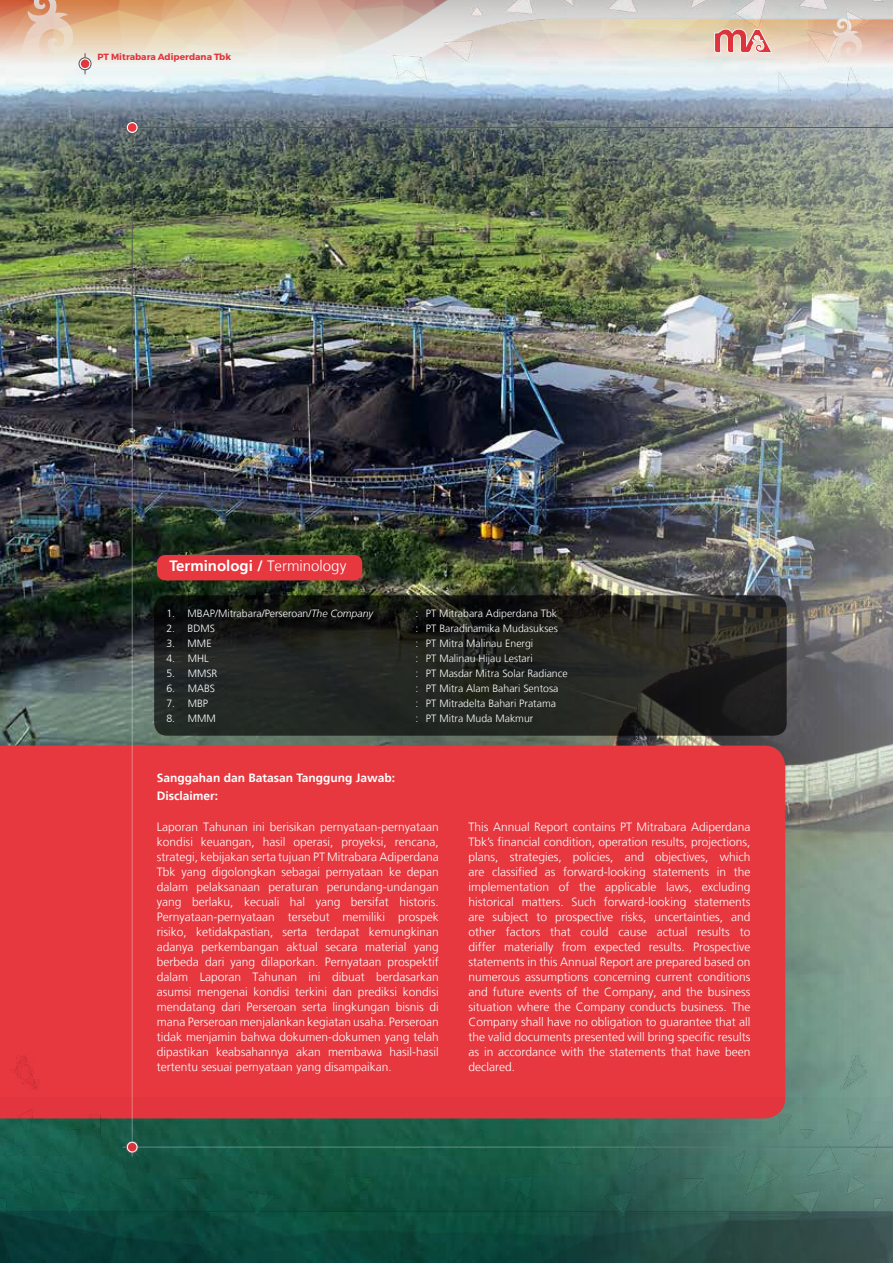
<style>
.page{position:relative;width:893px;height:1263px;background:#fff}
.page>*{position:absolute;margin:0;border:0;box-sizing:border-box;transform-origin:0 0}
.t1{font:700 15px "Frutiger LT";color:#fff}
.t2{font:300 12px/15px "Frutiger LT";color:#fff;text-align:justify}
.t3{font:700 12px/18px "Frutiger LT";color:#fff}
.t4{font:300 10.5px "Frutiger LT";color:#fff}
.t5{font:9px "Trueno Bd";color:#e7373f}
.s1{font-weight:300}
.s2{font-style:italic}
</style>
<div class="page">
<img style="left:0;top:186px;width:893px;height:869px">
<svg style="left:154px;top:595px;width:633px;height:141px;background:#21231f"></svg>
<hr style="left:132px;top:119px;width:1px;height:289px;background:#575756">
<div style="left:0;top:746px;width:785px;height:309px;background:#e7373f"></div>
<div style="left:157px;top:555px;width:205px;height:25px;background:#e7373f;border-radius:9px"></div>
<hr style="left:132px;top:409px;width:1px;height:747px;background:#575756">
<img style="left:0;top:65px;width:893px;height:121px">
<img style="left:0;top:0;width:893px;height:65px">
<svg style="left:79px;top:58px;width:12px;height:12px"></svg>
<div style="left:79px;top:57px;width:12px;height:13px;border:1px solid #575756;border-radius:50%"></div>
<div style="left:81px;top:60px;width:8px;height:8px;background:#e7373f;border-radius:50%"></div>
<svg style="left:5px;top:0;width:68px;height:64px;background:#e4bda6"></svg>
<svg style="left:819px;top:17px;width:43px;height:47px;background:#e7cfbf"></svg>
<svg style="left:714px;top:15px;width:58px;height:54px;background:#e4bdb0"></svg>
<img style="left:0;top:1055px;width:893px;height:208px">
<p class="t5" style="left:97px;top:51px;width:135px">PT Mitrabara Adiperdana Tbk</p>
<p class="t1" style="left:170px;top:557px;width:178px">Terminologi / <span class="s1">Terminology</span></p>
<p class="t4" style="left:166px;top:607px;width:208px">1. MBAP/Mitrabara/Perseroan/<span class="s2">The Company</span></p>
<p class="t4" style="left:415px;top:607px;width:143px">: PT Mitrabara Adiperdana Tbk</p>
<p class="t4" style="left:166px;top:622px;width:50px">2. BDMS</p>
<p class="t4" style="left:415px;top:622px;width:144px">: PT Baradinamika Mudasukses</p>
<p class="t4" style="left:166px;top:637px;width:47px">3. MME</p>
<p class="t4" style="left:415px;top:637px;width:119px">: PT Mitra Malinau Energi</p>
<p class="t4" style="left:166px;top:652px;width:44px">4. MHL</p>
<p class="t4" style="left:415px;top:652px;width:119px">: PT Malinau Hijau Lestari</p>
<p class="t4" style="left:166px;top:667px;width:53px">5. MMSR</p>
<p class="t4" style="left:415px;top:667px;width:154px">: PT Masdar Mitra Solar Radiance</p>
<p class="t4" style="left:166px;top:682px;width:50px">6. MABS</p>
<p class="t4" style="left:415px;top:682px;width:144px">: PT Mitra Alam Bahari Sentosa</p>
<p class="t4" style="left:166px;top:697px;width:43px">7. MBP</p>
<p class="t4" style="left:415px;top:697px;width:142px">: PT Mitradelta Bahari Pratama</p>
<p class="t4" style="left:166px;top:712px;width:51px">8. MMM</p>
<p class="t4" style="left:415px;top:712px;width:119px">: PT Mitra Muda Makmur</p>
<p class="t3" style="left:157px;top:768px;width:240px">Sanggahan dan Batasan Tanggung Jawab:<br>Disclaimer:</p>
<p class="t2" style="left:157px;top:820px;width:283px">Laporan Tahunan ini berisikan pernyataan-pernyataan kondisi keuangan, hasil operasi, proyeksi, rencana, strategi, kebijakan serta tujuan PT Mitrabara Adiperdana Tbk yang digolongkan sebagai pernyataan ke depan dalam pelaksanaan peraturan perundang-undangan yang berlaku, kecuali hal yang bersifat historis.<br>Pernyataan-pernyataan tersebut memiliki prospek risiko, ketidakpastian, serta terdapat kemungkinan adanya perkembangan aktual secara material yang berbeda dari yang dilaporkan. Pernyataan prospektif dalam Laporan Tahunan ini dibuat berdasarkan asumsi mengenai kondisi terkini dan prediksi kondisi mendatang dari Perseroan serta lingkungan bisnis di mana Perseroan menjalankan kegiatan usaha. Perseroan tidak menjamin bahwa dokumen-dokumen yang telah dipastikan keabsahannya akan membawa hasil-hasil tertentu sesuai pernyataan yang disampaikan.</p>
<p class="t2" style="left:469px;top:820px;width:283px">This Annual Report contains PT Mitrabara Adiperdana Tbk’s financial condition, operation results, projections, plans, strategies, policies, and objectives, which are classified as forward-looking statements in the implementation of the applicable laws, excluding historical matters. Such forward-looking statements are subject to prospective risks, uncertainties, and other factors that could cause actual results to differ materially from expected results. Prospective statements in this Annual Report are prepared based on numerous assumptions concerning current conditions and future events of the Company, and the business situation where the Company conducts business. The Company shall have no obligation to guarantee that all the valid documents presented will bring specific results as in accordance with the statements that have been declared.</p>
</div>
